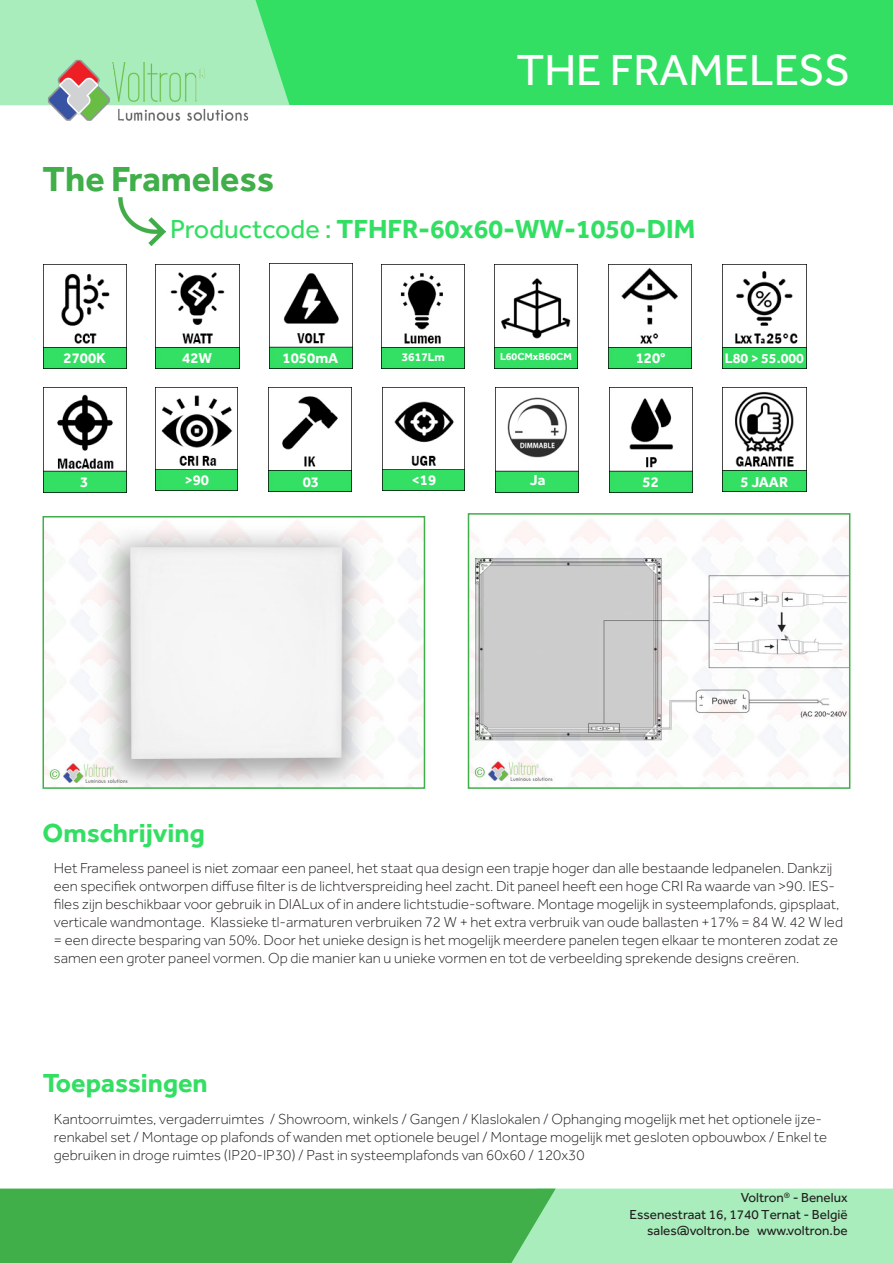
<style>
.page{position:relative;width:893px;height:1263px;background:#fff}
.page>*{position:absolute;margin:0;border:0;box-sizing:border-box;transform-origin:0 0}
.t1{font:45px "Effra";color:#fff}
.t2{font:700 36px "Effra";color:#40ae49}
.t3{font:700 27px "Effra";color:#33df63}
.t4{font:300 15px/18px "Effra";color:#231f20}
.t5{font:700 15px "Effra";color:#fff}
.t6{font:700 14.25px "Effra";color:#fff}
.t7{font:13.5px/16.2px "Effra";color:#231f20;text-align:right}
.t8{font:700 12px "Effra";color:#fff}
.t9{font:700 10.5px "Effra";color:#fff}
.s1{font-weight:400}
</style>
<div class="page">
<img style="left:46px;top:521px;width:376px;height:265px">
<div style="left:43px;top:516px;width:382px;height:273px;border:2px solid #40ae49"></div>
<img style="left:471px;top:520px;width:376px;height:266px">
<div style="left:468px;top:513px;width:382px;height:276px;border:2px solid #40ae49"></div>
<div style="left:0;top:0;width:893px;height:105px;background:#33df63"></div>
<svg style="left:0;top:0;width:289px;height:105px;background:#9debb2"></svg>
<div style="left:556px;top:1188px;width:337px;height:75px;background:#a8edbb"></div>
<div style="left:0;top:1188px;width:556px;height:75px;background:#40ae49"></div>
<img style="left:43px;top:54px;width:224px;height:66px">
<img style="left:119px;top:197px;width:46px;height:48px">
<img style="left:43px;top:264px;width:84px;height:104px">
<img style="left:610px;top:387px;width:83px;height:105px">
<img style="left:382px;top:264px;width:83px;height:104px">
<img style="left:156px;top:264px;width:83px;height:104px">
<img style="left:608px;top:264px;width:84px;height:104px">
<img style="left:43px;top:387px;width:83px;height:105px">
<img style="left:723px;top:387px;width:83px;height:105px">
<img style="left:269px;top:387px;width:83px;height:105px">
<img style="left:382px;top:387px;width:83px;height:103px">
<img style="left:723px;top:264px;width:83px;height:104px">
<img style="left:495px;top:387px;width:84px;height:105px">
<img style="left:494px;top:264px;width:84px;height:104px">
<img style="left:269px;top:264px;width:84px;height:104px">
<img style="left:156px;top:387px;width:82px;height:103px">
<h2 class="t2" style="left:43px;top:157px;width:233px">The Frameless</h2>
<h1 class="t1" style="left:516px;top:43px;width:335px">THE FRAMELESS</h1>
<p class="t5" style="left:64px;top:349px;width:44px">2700K</p>
<p class="t5" style="left:80px;top:472px;width:10px">3</p>
<h3 class="t3" style="left:170px;top:212px;width:527px"><span class="s1">Productcode :</span> TFHFR-60x60-WW-1050-DIM</h3>
<p class="t5" style="left:182px;top:349px;width:31px">42W</p>
<p class="t5" style="left:283px;top:349px;width:57px">1050mA</p>
<p class="t9" style="left:500px;top:350px;width:73px">L60CMxB60CM</p>
<p class="t8" style="left:402px;top:350px;width:45px">3617Lm</p>
<p class="t5" style="left:636px;top:349px;width:31px">120°</p>
<p class="t6" style="left:725px;top:349px;width:81px">L80 &gt; 55.000</p>
<p class="t5" style="left:184px;top:471px;width:26px">&gt;90</p>
<p class="t5" style="left:530px;top:471px;width:17px">Ja</p>
<p class="t5" style="left:303px;top:472px;width:18px">03</p>
<p class="t5" style="left:412px;top:471px;width:26px">&lt;19</p>
<p class="t5" style="left:740px;top:472px;width:49px">5 JAAR</p>
<p class="t5" style="left:643px;top:472px;width:18px">52</p>
<h3 class="t3" style="left:43px;top:816px;width:164px">Omschrijving</h3>
<p class="t4" style="left:54px;top:859px;width:791px">Het Frameless paneel is niet zomaar een paneel, het staat qua design een trapje hoger dan alle bestaande ledpanelen. Dankzij een specifiek ontworpen diffuse filter is de lichtverspreiding heel zacht. Dit paneel heeft een hoge CRI Ra waarde van &gt;90. IES&shy;files zijn beschikbaar voor gebruik in DIALux of in andere lichtstudie-software. Montage mogelijk in systeemplafonds, gipsplaat, verticale wandmontage. Klassieke tl-armaturen verbruiken 72 W + het extra verbruik van oude ballasten +17% = 84 W. 42 W led = een directe besparing van 50%. Door het unieke design is het mogelijk meerdere panelen tegen elkaar te monteren zodat ze samen een groter paneel vormen. Op die manier kan u unieke vormen en tot de verbeelding sprekende designs creëren.</p>
<h3 class="t3" style="left:43px;top:1067px;width:167px">Toepassingen</h3>
<p class="t4" style="left:54px;top:1109px;width:775px">Kantoorruimtes, vergaderruimtes / Showroom, winkels / Gangen / Klaslokalen / Ophanging mogelijk met het optionele ijze&shy;renkabel set / Montage op plafonds of wanden met optionele beugel / Montage mogelijk met gesloten opbouwbox / Enkel te gebruiken in droge ruimtes (IP20-IP30) / Past in systeemplafonds van 60x60 / 120x30</p>
<p class="t7" style="left:630px;top:1190px;width:219px">Voltron<sup>®</sup> - Benelux<br>Essenestraat 16, 1740 Ternat - België sales@voltron.be www.voltron.be</p>
</div>
